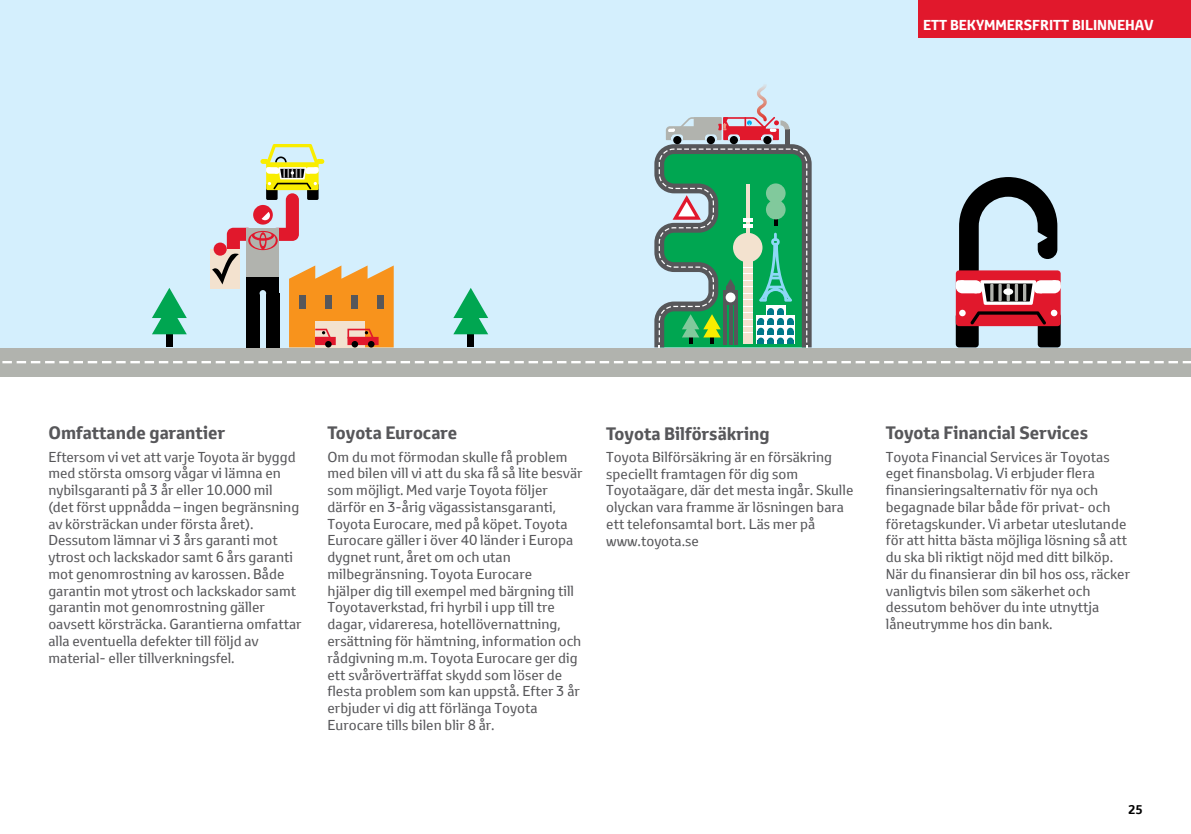
<style>
.page{position:relative;width:1191px;height:834px;background:#fff}
.page>*{position:absolute;margin:0;border:0;box-sizing:border-box;transform-origin:0 0}
.t1{font:700 17.5px "Toyota Text";color:#57575a}
.t2{font:14px/16.8px "Toyota Text";color:#57575a}
.t3{font:14px/16.8px "Toyota Text";color:#57575a}
.t4{font:700 14px "Toyota Text";color:#fff}
.t5{font:700 12.25px "Toyota Text";color:#000}
</style>
<div class="page">
<div style="left:0;top:0;width:1191px;height:376px;background:#d4effd"></div>
<div style="left:0;top:348px;width:1191px;height:28px;background:#b1b3ae"></div>
<svg style="left:2px;top:361px;width:1189px;height:2px"></svg>
<div style="left:210px;top:249px;width:30px;height:39px;background:#f3e2cf"></div>
<svg style="left:955px;top:177px;width:105px;height:170px"></svg>
<div style="left:467px;top:307px;width:7px;height:40px;background:#000"></div>
<svg style="left:453px;top:288px;width:35px;height:46px"></svg>
<div style="left:166px;top:307px;width:7px;height:40px;background:#000"></div>
<svg style="left:152px;top:288px;width:35px;height:46px"></svg>
<svg style="left:654px;top:84px;width:157px;height:263px"></svg>
<svg style="left:212px;top:144px;width:182px;height:203px"></svg>
<div style="left:918px;top:0;width:273px;height:37px;background:#e1182c"></div>
<p class="t4" style="left:923px;top:15px;width:232px">ETT BEKYMMERSFRITT BILINNEHAV</p>
<p class="t1" style="left:48px;top:421px;width:178px">Omfattande garantier</p>
<p class="t1" style="left:327px;top:421px;width:131px">Toyota Eurocare</p>
<p class="t2" style="left:327px;top:448px;width:256px">Om du mot förmodan skulle få problem med bilen vill vi att du ska få så lite besvär som möjligt. Med varje Toyota följer därför en 3-årig vägassistansgaranti, Toyota Eurocare, med på köpet. Toyota Eurocare gäller i över 40 länder i Europa dygnet runt, året om och utan milbegränsning. Toyota Eurocare<br>hjälper dig till exempel med bärgning till Toyotaverkstad, fri hyrbil i upp till tre dagar, vidareresa, hotellövernattning, ersättning för hämtning, information och rådgivning m.m. Toyota Eurocare ger dig ett svåröverträffat skydd som löser de flesta problem som kan uppstå. Efter 3 år erbjuder vi dig att förlänga Toyota Eurocare tills bilen blir 8 år.</p>
<p class="t3" style="left:48px;top:448px;width:255px">Eftersom vi vet att varje Toyota är byggd med största omsorg vågar vi lämna en nybilsgaranti på 3 år eller 10.000 mil<br>(det först uppnådda – ingen begränsning av körsträckan under första året).<br>Dessutom lämnar vi 3 års garanti mot ytrost och lackskador samt 6 års garanti mot genomrostning av karossen. Både garantin mot ytrost och lackskador samt garantin mot genomrostning gäller oavsett körsträcka. Garantierna omfattar alla eventuella defekter till följd av material- eller tillverkningsfel.</p>
<p class="t1" style="left:606px;top:421px;width:165px">Toyota Bilförsäkring</p>
<p class="t2" style="left:606px;top:448px;width:249px">Toyota Bilförsäkring är en försäkring speciellt framtagen för dig som Toyotaägare, där det mesta ingår. Skulle olyckan vara framme är lösningen bara ett telefonsamtal bort. Läs mer på www.toyota.se</p>
<p class="t1" style="left:885px;top:421px;width:204px">Toyota Financial Services</p>
<p class="t2" style="left:885px;top:448px;width:246px">Toyota Financial Services är Toyotas eget finansbolag. Vi erbjuder flera finansieringsalternativ för nya och begagnade bilar både för privat- och företagskunder. Vi arbetar uteslutande för att hitta bästa möjliga lösning så att du ska bli riktigt nöjd med ditt bilköp.<br>När du finansierar din bil hos oss, räcker vanligtvis bilen som säkerhet och dessutom behöver du inte utnyttja låneutrymme hos din bank.</p>
<p class="t5" style="left:1128px;top:800px;width:16px">25</p>
</div>
